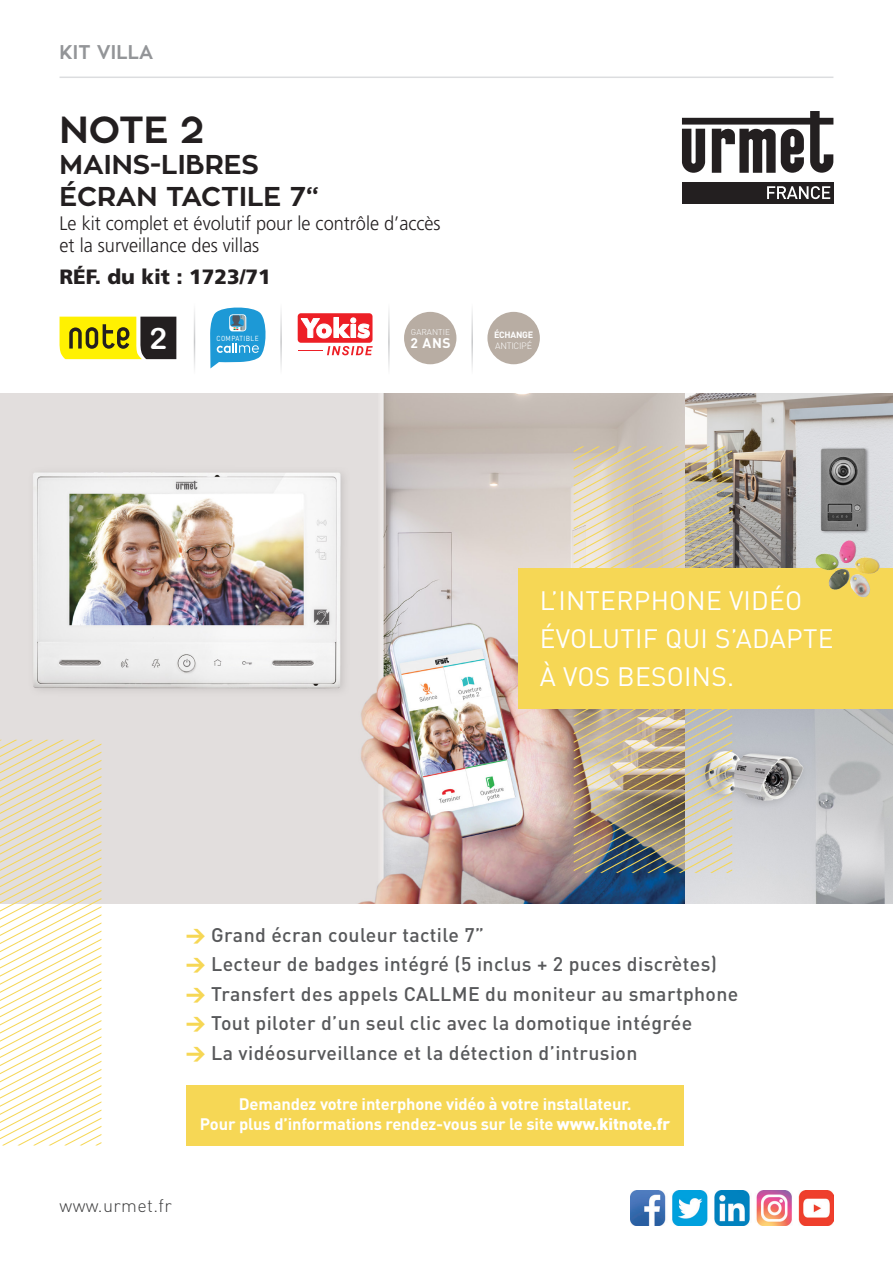
<style>
.page{position:relative;width:893px;height:1263px;background:#fff}
.page>*{position:absolute;margin:0;border:0;box-sizing:border-box;transform-origin:0 0}
.t1{font:700 37.5px "Zona Pro";color:#231f20}
.t2{font:29.55px "Arial Rounded MT Bold";color:#fff}
.t3{font:700 27px/31.5px "Zona Pro";color:#231f20}
.t4{font:26.25px/38px "DIN";letter-spacing:.01em;color:#fff}
.t5{font:900 20.7px "Frutiger";color:#231f20}
.t6{font:700 19.65px "Zona Pro";letter-spacing:.01em;color:#939598;scale:.93 1}
.t7{font:500 19.5px "DIN";letter-spacing:.02em;color:#57585a}
.t8{font:300 19.5px/22.8px "Frutiger";color:#231f20;scale:.93 1}
.t9{font:300 18px "DIN";letter-spacing:.02em;color:#3e3e3f}
.t10{font:700 16.5px/19.8px "DIN";letter-spacing:-.01em;color:#fff;text-align:center}
.Style_de_paragraphe{font:700 13.8px "DIN";color:#fff}
.t11{font:300 9px/11.2px "DIN";letter-spacing:-.03em;color:#fff}
.Style_de_paragraphe-2{font:300 8.25px "DIN";letter-spacing:.01em;color:#fff}
.t12{font:7.2px "DIN";letter-spacing:.06em;color:#fff;scale:.9 1}
.s1{font-weight:700}
.s2{font-weight:900;color:#f6d755}
.s3{font-weight:900}
</style>
<div class="page">
<div style="left:682px;top:182px;width:151px;height:21px;background:#231f20"></div>
<svg style="left:682px;top:111px;width:151px;height:62px"></svg>
<svg style="left:767px;top:186px;width:63px;height:13px"></svg>
<hr style="left:60px;top:77px;width:773px;height:1px;background:#dcdddf">
<svg style="left:210px;top:307px;width:56px;height:61px"></svg>
<hr style="left:194px;top:302px;width:1px;height:72px;background:#c7c8ca">
<hr style="left:280px;top:302px;width:2px;height:72px;background:#c7c8ca">
<hr style="left:388px;top:302px;width:2px;height:72px;background:#c7c8ca">
<hr style="left:471px;top:302px;width:2px;height:72px;background:#c7c8ca">
<div style="left:298px;top:313px;width:74px;height:30px;background:#ed1f26;border-radius:3px"></div>
<svg style="left:300px;top:317px;width:70px;height:22px"></svg>
<svg style="left:298px;top:346px;width:75px;height:9px"></svg>
<svg style="left:59px;top:317px;width:117px;height:42px"></svg>
<div style="left:487px;top:312px;width:53px;height:52px;background:#b8ada3;border-radius:50%"></div>
<div style="left:404px;top:312px;width:52px;height:52px;background:#b8ada3;border-radius:50%"></div>
<img style="left:685px;top:709px;width:208px;height:195px">
<img style="left:685px;top:393px;width:208px;height:175px">
<img style="left:0;top:393px;width:685px;height:511px">
<img style="left:574px;top:446px;width:158px;height:428px">
<div style="left:519px;top:568px;width:374px;height:141px;background:#f6d755"></div>
<div style="left:186px;top:1085px;width:498px;height:61px;background:#f6d755"></div>
<svg style="left:0;top:740px;width:101px;height:406px"></svg>
<img style="left:815px;top:540px;width:65px;height:58px">
<img style="left:631px;top:1190px;width:202px;height:35px">
<p class="t6" style="left:60px;top:39px;width:102px">KIT VILLA</p>
<p class="t1" style="left:60px;top:105px;width:146px">NOTE 2</p>
<p class="t3" style="left:60px;top:149px;width:261px">MAINS-LIBRES<br>ÉCRAN TACTILE 7“</p>
<p class="t8" style="left:60px;top:211px;width:411px">Le kit complet et évolutif pour le contrôle d’accès et la surveillance des villas</p>
<p class="t5" style="left:60px;top:264px;width:213px">RÉF. du kit : 1723/71</p>
<h2 class="t2" style="left:150px;top:321px;width:19px">2</h2>
<p class="t12" style="left:216px;top:334px;width:48px">COMPATIBLE</p>
<p class="t11" style="left:494px;top:329px;width:41px"><span class="s1">ÉCHANGE<br></span>ANTICIPÉ</p>
<p class="Style_de_paragraphe-2" style="left:411px;top:327px;width:41px">GARANTIE</p>
<p class="Style_de_paragraphe" style="left:410px;top:333px;width:42px">2 ANS</p>
<p class="t4" style="left:540px;top:581px;width:295px">L’INTERPHONE VIDÉO<br>ÉVOLUTIF QUI S’ADAPTE<br>À VOS BESOINS.</p>
<p class="t7" style="left:186px;top:922px;width:300px"><span class="s2">&gt;</span> Grand écran couleur tactile 7”</p>
<p class="t7" style="left:186px;top:952px;width:533px"><span class="s2">&gt;</span> Lecteur de badges intégré (5 inclus + 2 puces discrètes)</p>
<p class="t7" style="left:186px;top:981px;width:554px"><span class="s2">&gt;</span> Transfert des appels CALLME du moniteur au smartphone</p>
<p class="t7" style="left:186px;top:1011px;width:508px"><span class="s2">&gt;</span> Tout piloter d’un seul clic avec la domotique intégrée</p>
<p class="t7" style="left:186px;top:1040px;width:453px"><span class="s2">&gt;</span> La vidéosurveillance et la détection d’intrusion</p>
<p class="t9" style="left:60px;top:1195px;width:114px">www.urmet.fr</p>
<p class="t10" style="left:200px;top:1094px;width:472px">Demandez votre interphone vidéo à votre installateur.<br>Pour plus d’informations rendez-vous sur le site <span class="s3">www.kitnote.fr</span></p>
</div>
